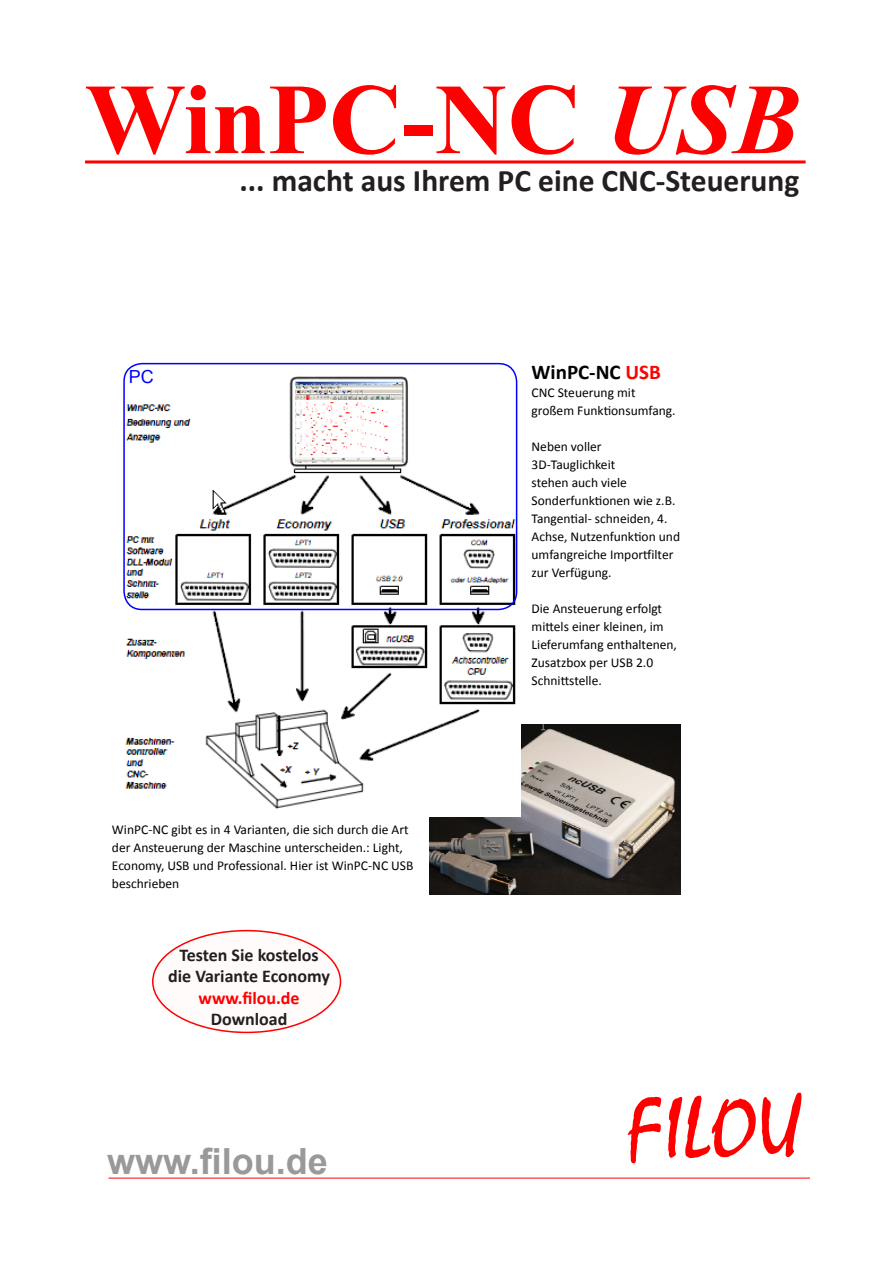
<style>
.page{position:relative;width:893px;height:1263px;background:#fff}
.page>*{position:absolute;margin:0;border:0;box-sizing:border-box;transform-origin:0 0}
.t1{font:700 100.5px "Times New Roman";color:#f00}
.t2{font:88.5px "Mistral";color:#f00}
.t3{font:700 36px "Arial";color:#999}
.t4{font:700 31.5px "Calibri";color:#231f20}
.t5{font:700 21px "Calibri";color:#000}
.t6{font:700 18px "Calibri";color:#231f20}
.t7{font:700 18px "Calibri";color:#f00}
.t8{font:18px "Arial";color:#00f}
.t9{font:13.5px/18px "Calibri";color:#000}
.s1{font-style:italic}
.s2{color:#f00}
</style>
<div class="page">
<img style="left:429px;top:725px;width:251px;height:170px">
<hr style="left:108px;top:1178px;width:702px;height:1px;background:#f00">
<hr style="left:85px;top:160px;width:721px;height:3px;background:#f00">
<div style="left:153px;top:931px;width:187px;height:101px;background:#fffbfa;border-radius:50%"></div>
<img style="left:123px;top:368px;width:398px;height:448px">
<div style="left:123px;top:363px;width:394px;height:247px;border:2px solid #00f;border-radius:18px"></div>
<p class="t1" style="left:85px;top:50px;width:717px">WinPC-NC <span class="s1">USB</span></p>
<p class="t8" style="left:129px;top:365px;width:27px">PC</p>
<p class="t4" style="left:239px;top:161px;width:561px">... macht aus Ihrem PC eine CNC-Steuerung</p>
<p class="t5" style="left:532px;top:359px;width:131px">WinPC-NC <span class="s2">USB</span></p>
<p class="t9" style="left:532px;top:383px;width:146px">CNC Steuerung mit großem Funktionsumfang.</p>
<p class="t9" style="left:532px;top:437px;width:150px">Neben voller<br>3D-Tauglichkeit<br>stehen auch viele<br>Sonderfunktionen wie z.B.<br>Tangential- schneiden, 4.<br>Achse, Nutzenfunktion und umfangreiche Importfilter zur Verfügung.</p>
<p class="t9" style="left:532px;top:599px;width:147px">Die Ansteuerung erfolgt mittels einer kleinen, im<br>Lieferumfang enthaltenen,<br>Zusatzbox per USB 2.0<br>Schnittstelle.</p>
<p class="t9" style="left:112px;top:820px;width:303px">WinPC-NC gibt es in 4 Varianten, die sich durch die Art der Ansteuerung der Maschine unterscheiden.: Light, Economy, USB und Professional. Hier ist WinPC-NC USB beschrieben</p>
<p class="t6" style="left:179px;top:943px;width:141px">Testen Sie kostelos</p>
<p class="t6" style="left:168px;top:965px;width:163px">die Variante Economy</p>
<p class="t7" style="left:199px;top:987px;width:103px">www.filou.de</p>
<p class="t6" style="left:211px;top:1008px;width:78px">Download</p>
<p class="t3" style="left:107px;top:1137px;width:222px">www.filou.de</p>
<p class="t2" style="left:627px;top:1076px;width:177px">FILOU</p>
</div>
